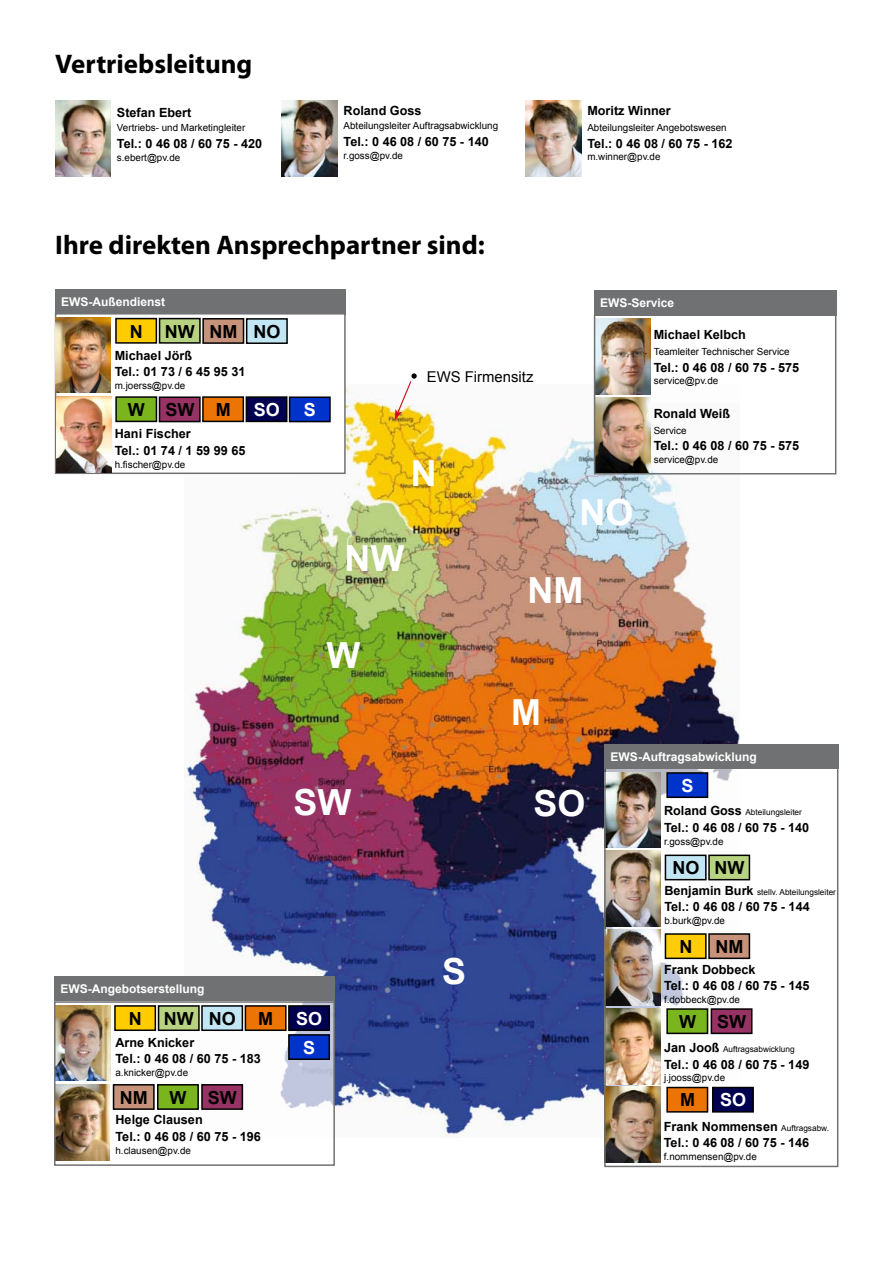
<style>
.page{position:relative;width:893px;height:1263px;background:#fff}
.page>*{position:absolute;margin:0;border:0;box-sizing:border-box;transform-origin:0 0}
.t1{font:700 35.85px "Arial";color:#fff}
.t2{font:700 27px "Myriad Pro";color:#000}
.t3{font:700 18px "Arial";color:#000}
.t4{font:700 18px "Arial";color:#fff}
.t5{font:14.85px "Arial";color:#000}
.t6{font:700 12.6px/16.6px "Arial";color:#000}
.t7{font:700 12px "Arial";color:#fff}
.t8{font:9.9px "Arial";color:#000}
.t9{font:8.25px "Arial";color:#000}
.s1{font-weight:700;font-size:12.6px}
.s2{font-weight:400;font-size:8.25px}
</style>
<div class="page">
<img style="left:184px;top:385px;width:555px;height:752px">
<svg style="left:395px;top:373px;width:35px;height:47px"></svg>
<img style="left:55px;top:101px;width:56px;height:75px">
<img style="left:526px;top:101px;width:55px;height:75px">
<img style="left:282px;top:101px;width:56px;height:75px">
<div style="left:55px;top:289px;width:291px;height:25px;background:#707172"></div>
<div style="left:55px;top:313px;width:291px;height:161px;background:#fff;border:2px solid #707172"></div>
<div style="left:159px;top:318px;width:42px;height:26px;background:#b7d382;border:2px solid #000"></div>
<div style="left:115px;top:318px;width:42px;height:26px;background:#fc0;border:2px solid #000"></div>
<div style="left:202px;top:318px;width:42px;height:26px;background:#c7927a;border:2px solid #000"></div>
<div style="left:246px;top:318px;width:42px;height:26px;background:#c2e6f4;border:2px solid #000"></div>
<div style="left:115px;top:396px;width:42px;height:26px;background:#7ab51d;border:2px solid #000"></div>
<div style="left:159px;top:396px;width:42px;height:26px;background:#963264;border:2px solid #000"></div>
<div style="left:202px;top:396px;width:42px;height:26px;background:#ec7405;border:2px solid #000"></div>
<img style="left:56px;top:396px;width:55px;height:76px">
<img style="left:56px;top:317px;width:55px;height:76px">
<div style="left:246px;top:396px;width:41px;height:26px;background:#000050;border:2px solid #000"></div>
<div style="left:289px;top:396px;width:42px;height:26px;background:#03c;border:2px solid #000"></div>
<div style="left:596px;top:315px;width:240px;height:88px;background:#fff"></div>
<img style="left:597px;top:319px;width:53px;height:75px">
<div style="left:55px;top:998px;width:278px;height:172px;background:#fff"></div>
<div style="left:54px;top:976px;width:281px;height:24px;background:#707172"></div>
<img style="left:57px;top:1005px;width:53px;height:76px">
<img style="left:57px;top:1084px;width:53px;height:76px">
<div style="left:54px;top:1001px;width:281px;height:165px;border:2px solid #707172"></div>
<div style="left:158px;top:1005px;width:42px;height:26px;background:#b7d382;border:2px solid #000"></div>
<div style="left:114px;top:1005px;width:42px;height:26px;background:#fc0;border:2px solid #000"></div>
<div style="left:201px;top:1005px;width:42px;height:26px;background:#c2e6f4;border:2px solid #000"></div>
<div style="left:245px;top:1005px;width:42px;height:26px;background:#ec7405;border:2px solid #000"></div>
<div style="left:288px;top:1005px;width:42px;height:26px;background:#000050;border:2px solid #000"></div>
<div style="left:113px;top:1084px;width:42px;height:26px;background:#c7927a;border:2px solid #000"></div>
<div style="left:157px;top:1084px;width:42px;height:26px;background:#7ab51d;border:2px solid #000"></div>
<div style="left:201px;top:1084px;width:42px;height:26px;background:#963264;border:2px solid #000"></div>
<div style="left:606px;top:759px;width:230px;height:406px;background:#fff"></div>
<div style="left:604px;top:744px;width:234px;height:25px;background:#707172"></div>
<div style="left:708px;top:854px;width:42px;height:26px;background:#b7d382;border:2px solid #000"></div>
<div style="left:665px;top:854px;width:42px;height:26px;background:#c2e6f4;border:2px solid #000"></div>
<img style="left:607px;top:772px;width:54px;height:76px">
<img style="left:607px;top:851px;width:54px;height:75px">
<div style="left:708px;top:933px;width:42px;height:26px;background:#c89179;border:2px solid #000"></div>
<div style="left:665px;top:933px;width:42px;height:26px;background:#fecd07;border:2px solid #000"></div>
<img style="left:607px;top:929px;width:54px;height:76px">
<img style="left:607px;top:1008px;width:54px;height:76px">
<img style="left:607px;top:1087px;width:54px;height:75px">
<div style="left:604px;top:767px;width:234px;height:400px;border:2px solid #707172"></div>
<div style="left:666px;top:772px;width:42px;height:26px;background:#03c;border:2px solid #000"></div>
<div style="left:666px;top:1008px;width:42px;height:26px;background:#7ab51d;border:2px solid #000"></div>
<div style="left:711px;top:1008px;width:41px;height:26px;background:#963264;border:2px solid #000"></div>
<div style="left:666px;top:1087px;width:42px;height:25px;background:#ec7405;border:2px solid #000"></div>
<div style="left:712px;top:1087px;width:42px;height:25px;background:#000050;border:2px solid #000"></div>
<div style="left:288px;top:1034px;width:42px;height:26px;background:#03c;border:2px solid #000"></div>
<img style="left:597px;top:397px;width:53px;height:74px">
<div style="left:594px;top:290px;width:243px;height:25px;background:#707172"></div>
<div style="left:594px;top:314px;width:242px;height:160px;border:2px solid #707172"></div>
<h2 class="t2" style="left:55px;top:46px;width:199px">Vertriebsleitung</h2>
<p class="t6" style="left:117px;top:104px;width:76px">Stefan Ebert</p>
<p class="t8" style="left:117px;top:121px;width:130px">Vertriebs- und Marketingleiter</p>
<p class="t6" style="left:117px;top:136px;width:147px">Tel.: 0 46 08 / 60 75 - 420</p>
<p class="t8" style="left:117px;top:151px;width:65px">s.ebert@pv.de</p>
<p class="t6" style="left:344px;top:103px;width:79px">Roland Goss</p>
<p class="t8" style="left:344px;top:119px;width:156px">Abteilungsleiter Auftragsabwicklung</p>
<p class="t6" style="left:344px;top:134px;width:147px">Tel.: 0 46 08 / 60 75 - 140</p>
<p class="t8" style="left:344px;top:149px;width:61px">r.goss@pv.de</p>
<h2 class="t2" style="left:55px;top:228px;width:431px">Ihre direkten Ansprechpartner sind:</h2>
<p class="t7" style="left:61px;top:294px;width:106px">EWS-Außendienst</p>
<h3 class="t3" style="left:130px;top:319px;width:152px">N NW NM NO</h3>
<p class="t6" style="left:115px;top:347px;width:132px">Michael Jörß<br>Tel.: 01 73 / 6 45 95 31</p>
<p class="t8" style="left:115px;top:379px;width:72px">m.joerss@pv.de</p>
<h3 class="t3" style="left:128px;top:398px;width:104px">WSWM</h3>
<h3 class="t4" style="left:254px;top:398px;width:28px">SO</h3>
<h3 class="t4" style="left:304px;top:398px;width:14px">S</h3>
<p class="t6" style="left:115px;top:426px;width:132px">Hani Fischer<br>Tel.: 01 74 / 1 59 99 65</p>
<p class="t8" style="left:115px;top:458px;width:72px">h.fischer@pv.de</p>
<p class="t5" style="left:427px;top:367px;width:108px">EWS Firmensitz</p>
<h1 class="t1" style="left:411px;top:450px;width:27px">N</h1>
<h1 class="t1" style="left:344px;top:534px;width:61px">NW</h1>
<p class="t6" style="left:587px;top:103px;width:85px">Moritz Winner</p>
<p class="t8" style="left:587px;top:121px;width:141px">Abteilungsleiter Angebotswesen</p>
<p class="t6" style="left:587px;top:135px;width:147px">Tel.: 0 46 08 / 60 75 - 162</p>
<p class="t8" style="left:587px;top:151px;width:75px">m.winner@pv.de</p>
<p class="t7" style="left:600px;top:295px;width:76px">EWS-Service</p>
<h1 class="t1" style="left:579px;top:489px;width:55px">NO</h1>
<p class="t6" style="left:654px;top:326px;width:94px">Michael Kelbch</p>
<p class="t8" style="left:654px;top:345px;width:137px">Teamleiter Technischer Service</p>
<p class="t6" style="left:654px;top:359px;width:147px">Tel.: 0 46 08 / 60 75 - 575</p>
<p class="t8" style="left:654px;top:374px;width:66px">service@pv.de</p>
<p class="t6" style="left:654px;top:405px;width:78px">Ronald Weiß</p>
<p class="t8" style="left:654px;top:424px;width:34px">Service</p>
<p class="t6" style="left:654px;top:438px;width:147px">Tel.: 0 46 08 / 60 75 - 575</p>
<p class="t8" style="left:654px;top:453px;width:66px">service@pv.de</p>
<h1 class="t1" style="left:326px;top:632px;width:35px">W</h1>
<h1 class="t1" style="left:527px;top:567px;width:57px">NM</h1>
<h1 class="t1" style="left:511px;top:688px;width:31px">M</h1>
<p class="t7" style="left:60px;top:980px;width:146px">EWS-Angebotserstellung</p>
<h1 class="t1" style="left:293px;top:778px;width:59px">SW</h1>
<h1 class="t1" style="left:533px;top:780px;width:53px">SO</h1>
<h1 class="t1" style="left:442px;top:948px;width:25px">S</h1>
<h3 class="t3" style="left:129px;top:1006px;width:146px">N NWNO M</h3>
<h3 class="t4" style="left:296px;top:1006px;width:28px">SO</h3>
<p class="t6" style="left:116px;top:1034px;width:147px">Arne Knicker<br>Tel.: 0 46 08 / 60 75 - 183</p>
<p class="t8" style="left:116px;top:1066px;width:74px">a.knicker@pv.de</p>
<p class="t6" style="left:116px;top:1112px;width:147px">Helge Clausen<br>Tel.: 0 46 08 / 60 75 - 196</p>
<p class="t8" style="left:116px;top:1144px;width:77px">h.clausen@pv.de</p>
<h3 class="t3" style="left:120px;top:1085px;width:118px">NM W SW</h3>
<h3 class="t4" style="left:303px;top:1035px;width:14px">S</h3>
<p class="t7" style="left:611px;top:748px;width:148px">EWS-Auftragsabwicklung</p>
<h3 class="t4" style="left:681px;top:773px;width:14px">S</h3>
<p class="t9" style="left:664px;top:807px;width:139px"><span class="s1">Roland Goss</span> Abteilungsleiter</p>
<p class="t6" style="left:664px;top:820px;width:147px">Tel.: 0 46 08 / 60 75 - 140</p>
<p class="t8" style="left:664px;top:835px;width:61px">r.goss@pv.de</p>
<p class="t9" style="left:664px;top:886px;width:173px"><span class="s1">Benjamin Burk</span> stellv. Abteilungsleiter</p>
<p class="t6" style="left:664px;top:899px;width:147px">Tel.: 0 46 08 / 60 75 - 144</p>
<p class="t8" style="left:664px;top:914px;width:62px">b.burk@pv.de</p>
<h3 class="t3" style="left:679px;top:935px;width:14px">N</h3>
<h3 class="t3" style="left:715px;top:935px;width:29px">NM</h3>
<p class="t6" style="left:664px;top:961px;width:147px">Frank Dobbeck<br>Tel.: 0 46 08 / 60 75 - 145</p>
<p class="t8" style="left:664px;top:993px;width:78px">f.dobbeck@pv.de</p>
<p class="t9" style="left:664px;top:1043px;width:132px"><span class="s1">Jan Jooß</span> Auftragsabwicklung</p>
<p class="t6" style="left:664px;top:1056px;width:147px">Tel.: 0 46 08 / 60 75 - 149</p>
<p class="t8" style="left:664px;top:1071px;width:63px">j.jooss@pv.de</p>
<p class="t6" style="left:664px;top:1118px;width:167px">Frank Nommensen <span class="s2">Auftragsabw.<br></span>Tel.: 0 46 08 / 60 75 - 146</p>
<p class="t8" style="left:664px;top:1150px;width:94px">f.nommensen@pv.de</p>
<h3 class="t3" style="left:672px;top:856px;width:74px">NO NW</h3>
<h3 class="t3" style="left:679px;top:1010px;width:69px">W SW</h3>
<h3 class="t3" style="left:680px;top:1088px;width:16px">M</h3>
<h3 class="t4" style="left:720px;top:1088px;width:28px">SO</h3>
</div>
